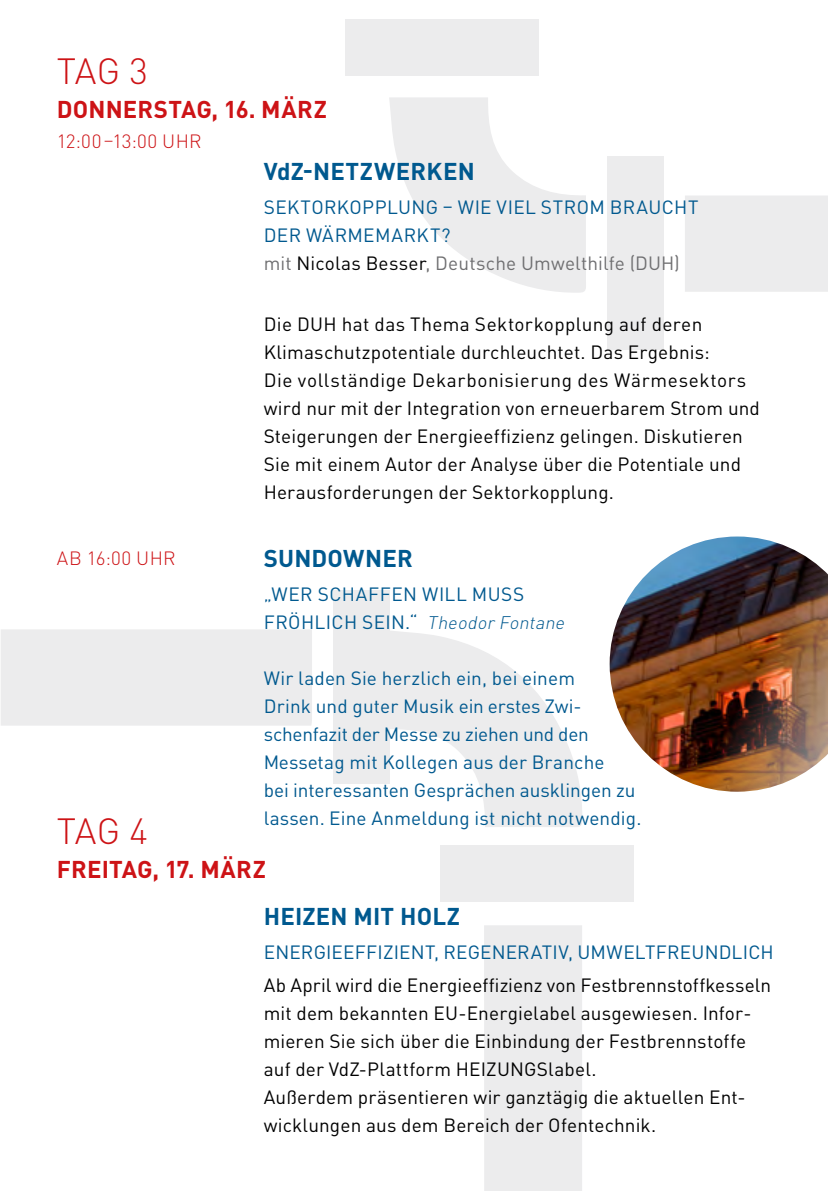
<style>
.page{position:relative;width:828px;height:1191px;background:#fff}
.page>*{position:absolute;margin:0;border:0;box-sizing:border-box;transform-origin:0 0}
.t1{font:300 36px "DIN Pro";color:#cd1316}
.t2{font:700 24px "DIN Pro";letter-spacing:.01em;color:#00598f}
.t3{font:700 24px "DIN Pro";letter-spacing:.01em;color:#cd1316}
.t4{font:19px/28px "DIN Pro";letter-spacing:.01em;color:#000}
.t5{font:19px/28px "DIN Pro";letter-spacing:.01em;color:#00598f}
.t6{font:19px/28px "DIN Pro";letter-spacing:.01em;color:#6f6f71}
.t7{font:300 19px "DIN Pro";letter-spacing:.01em;color:#cd1316}
.t8{font:italic 300 18px "DIN Pro";color:#00598f}
.s1{color:#00598f}
.s2{color:#000}
.s3{font-weight:400;font-style:normal;font-size:19px}
</style>
<div class="page">
<svg style="left:389px;top:630px;width:193px;height:197px"></svg>
<div style="left:484px;top:925px;width:98px;height:266px;background:#ececed"></div>
<div style="left:685px;top:196px;width:143px;height:96px;background:#ececed"></div>
<svg style="left:389px;top:97px;width:197px;height:196px"></svg>
<div style="left:606px;top:156px;width:57px;height:194px;background:#ececed"></div>
<div style="left:345px;top:20px;width:194px;height:56px;background:#ececed"></div>
<div style="left:440px;top:845px;width:194px;height:56px;background:#ececed"></div>
<div style="left:332px;top:590px;width:57px;height:194px;background:#ececed"></div>
<div style="left:1px;top:629px;width:311px;height:96px;background:#ececed"></div>
<img style="left:609px;top:536px;width:219px;height:255px">
<h1 class="t1" style="left:57px;top:47px;width:93px">TAG 3</h1>
<p class="t3" style="left:57px;top:93px;width:271px">DONNERSTAG, 16. MÄRZ</p>
<p class="t7" style="left:57px;top:128px;width:146px">12:00–13:00 U HR</p>
<p class="t2" style="left:264px;top:155px;width:100px">VDZ-NETZW</p>
<p class="t2" style="left:396px;top:155px;width:76px">ERKEN</p>
<p class="t5" style="left:264px;top:192px;width:37px">Sektorkoppl</p>
<p class="t5" style="left:398px;top:192px;width:168px">ung – Wie viel Strom</p>
<p class="t5" style="left:610px;top:192px;width:65px">braucht</p>
<p class="t5" style="left:264px;top:220px;width:153px">der Wärm emarkt</p>
<p class="t6" style="left:264px;top:220px;width:418px;text-indent:177px"><span class="s1">?<br></span>mit <span class="s2">N icolas Besser</span>, Deutsche U mwelthilfe (DU H)</p>
<p class="t7" style="left:57px;top:545px;width:120px">AB 16:00 U HR</p>
<p class="t4" style="left:264px;top:310px;width:498px">Die DU H hat das Thema Sektorkopplung auf deren Klimaschutzpotentiale durchleuchtet. Das Ergebnis:<br>Die vollständige Dekarbonisierung des Wärmesektors wird nur mit der Integration von erneuerbarem Strom und Steigerungen der Energieeffizienz gelingen. Diskutieren Sie mit einem Autor der Analyse über die Potentiale und Herausforderungen der Sektorkopplung.</p>
<p class="t2" style="left:264px;top:542px;width:150px">SUNDOWNER</p>
<p class="t5" style="left:264px;top:579px;width:67px">„Wer sch</p>
<p class="t5" style="left:356px;top:579px;width:79px">affen will</p>
<p class="t5" style="left:472px;top:579px;width:41px">muss</p>
<p class="t5" style="left:264px;top:607px;width:49px">fröhlich</p>
<p class="t8" style="left:362px;top:610px;width:208px"><span class="s3">s e i n . “</span> TheodorFontane</p>
<p class="t5" style="left:264px;top:663px;width:379px">Wir laden Sie herzlich ein, bei einem<br>Drink und guter Musik ein erstes Zwi&shy;schenfazit der Messe zu ziehen und den Messetag mit Kollegen aus der Branche<br>bei interessanten Gesprächen ausklingen zu lassen. Eine Anmeldung ist nicht notwendig.</p>
<h1 class="t1" style="left:57px;top:806px;width:93px">TA G 4</h1>
<p class="t3" style="left:57px;top:853px;width:211px">FREITAG, 17. MÄRZ</p>
<p class="t2" style="left:264px;top:900px;width:198px">HEIZEN MIT HOLZ</p>
<p class="t5" style="left:264px;top:937px;width:466px">Energi eeffizi ent, regenerativ, umweltfreundlich</p>
<p class="t4" style="left:264px;top:970px;width:509px">Ab April wird die Energieeffizienz von Festbrennstoffkesseln mit dem bekannten EU-Energielabel ausgewiesen. Infor&shy;mieren Sie sich über die Einbindung der Festbrennstoffe auf der VdZ-Plattform HEIZUNG</p>
<p class="t4" style="left:264px;top:1054px;width:480px;text-indent:273px">Slabel.<br>Außerdem präsentieren wir ganztägig die aktuellen Ent&shy;wicklungen aus dem Bereich der Ofentechnik.</p>
</div>
